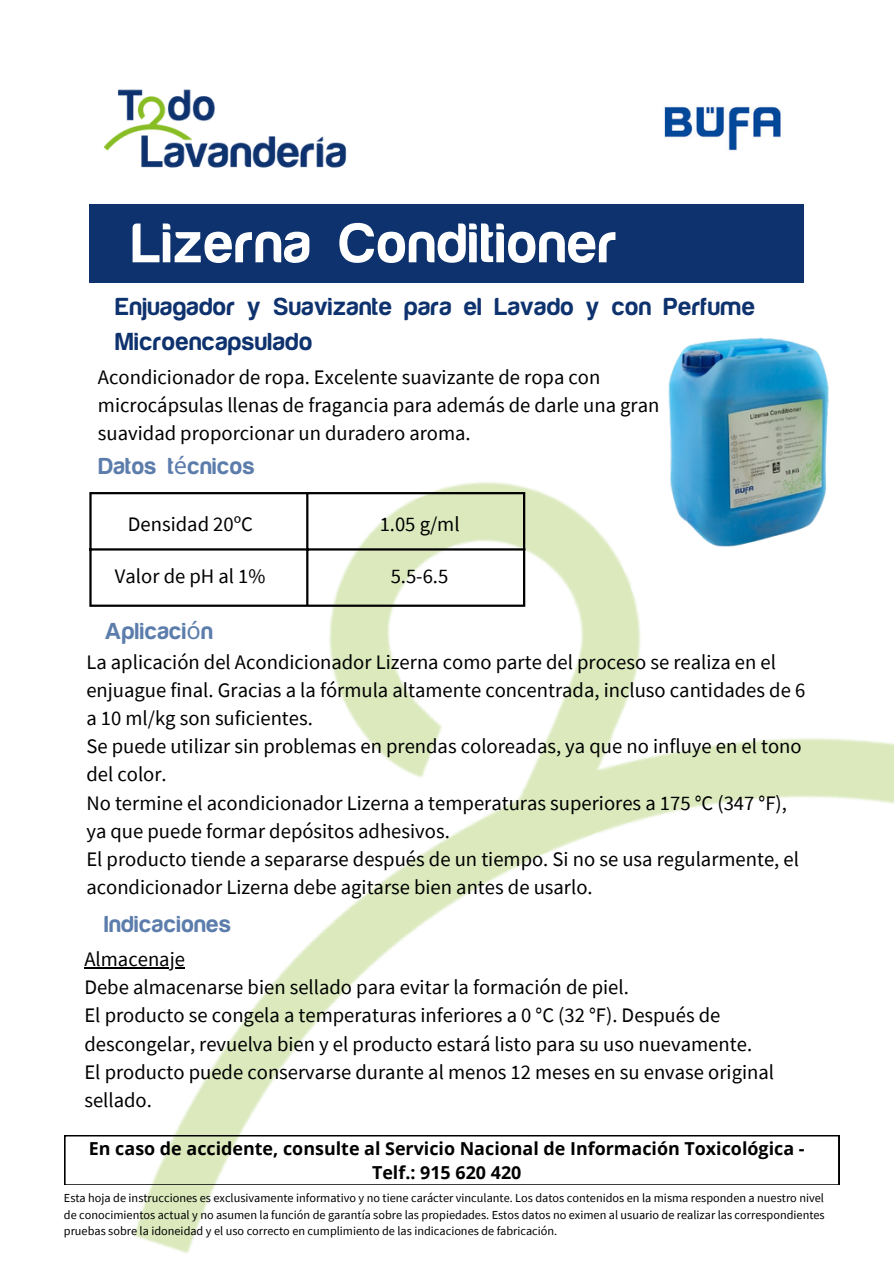
<style>
.page{position:relative;width:894px;height:1264px;background:#fff}
.page>*{position:absolute;margin:0;border:0;box-sizing:border-box;transform-origin:0 0}
.t1{font:700 57px "Harabara Mais Bold Harabara Mais";color:#fff}
.t2{font:700 25.2px/34.8px "Harabara Mais Bold Harabara Mais";color:#0e326e}
.t3{font:700 23.7px "Harabara Mais Bold Harabara Mais";color:#5c7dac}
.t4{font:20.55px/28.2px "Source Sans Pro";color:#000}
.t5{font:700 17.85px/24.2px "Open Sans";color:#000;text-align:center}
.t6{font:12.3px/16.8px "Source Sans Pro";color:#000;text-align:justify}
.s1{font-family:"Noto Sans";font-weight:400}
</style>
<div class="page">
<img style="left:64px;top:482px;width:829px;height:772px">
<img style="left:103px;top:89px;width:244px;height:79px">
<img style="left:664px;top:106px;width:117px;height:45px">
<div style="left:89px;top:204px;width:715px;height:79px;background:#0e326e"></div>
<hr style="left:89px;top:494px;width:3px;height:110px;background:#000">
<hr style="left:306px;top:494px;width:2px;height:110px;background:#000">
<hr style="left:523px;top:494px;width:2px;height:110px;background:#000">
<hr style="left:89px;top:492px;width:436px;height:2px;background:#000">
<hr style="left:89px;top:548px;width:436px;height:2px;background:#000">
<hr style="left:89px;top:604px;width:436px;height:3px;background:#000">
<svg style="left:64px;top:1135px;width:774px;height:49px"></svg>
<img style="left:650px;top:337px;width:191px;height:246px">
<hr style="left:84px;top:967px;width:101px;height:1px;background:#000">
<h1 class="t1" style="left:131px;top:214px;width:488px">Lizerna Conditioner</h1>
<h2 class="t2" style="left:115px;top:290px;width:641px">Enjuagador y Suavizante para el Lavado y con Perfume<br>Microencapsulado</h2>
<p class="t4" style="left:98px;top:362px;width:562px">Acondicionador de ropa. Excelente suavizante de ropa con microcápsulas llenas de fragancia para además de darle una gran suavidad proporcionar un duradero aroma.</p>
<h3 class="t3" style="left:98px;top:453px;width:158px">Datos t<span class="s1">é</span>cnicos</h3>
<h3 class="t4" style="left:128px;top:510px;width:126px">Densidad 20ºC</h3>
<h2 class="t4" style="left:115px;top:561px;width:152px">Valor de pH al 1%</h2>
<h3 class="t4" style="left:379px;top:510px;width:81px">1.05 g/ml</h3>
<h3 class="t4" style="left:390px;top:561px;width:59px">5.5-6.5</h3>
<h3 class="t3" style="left:104px;top:619px;width:110px">Aplicaci<span class="s1">ó</span>n</h3>
<h2 class="t4" style="left:86px;top:647px;width:720px">La aplicación del Acondicionador Lizerna como parte del proceso se realiza en el enjuague final. Gracias a la fórmula altamente concentrada, incluso cantidades de 6 a 10 ml/kg son suficientes.<br>Se puede utilizar sin problemas en prendas coloreadas, ya que no influye en el tono del color.<br>No termine el acondicionador Lizerna a temperaturas superiores a 175 °C (347 °F), ya que puede formar depósitos adhesivos.<br>El producto tiende a separarse después de un tiempo. Si no se usa regularmente, el acondicionador Lizerna debe agitarse bien antes de usarlo.</h2>
<h3 class="t3" style="left:104px;top:912px;width:128px">Indicaciones</h3>
<h2 class="t4" style="left:84px;top:944px;width:691px">Almacenaje<br>Debe almacenarse bien sellado para evitar la formación de piel.<br>El producto se congela a temperaturas inferiores a 0 °C (32 °F). Después de descongelar, revuelva bien y el producto estará listo para su uso nuevamente.<br>El producto puede conservarse durante al menos 12 meses en su envase original sellado.</h2>
<h4 class="t5" style="left:89px;top:1135px;width:717px">En caso de accidente, consulte al Servicio Nacional de Información Toxicológica -<br>Telf.: 915 620 420</h4>
<h3 class="t6" style="left:64px;top:1188px;width:762px">Esta hoja de instrucciones es exclusivamente informativo y no tiene carácter vinculante. Los datos contenidos en la misma responden a nuestro nivel de conocimientos actual y no asumen la función de garantía sobre las propiedades. Estos datos no eximen al usuario de realizar las correspondientes pruebas sobre la idoneidad y el uso correcto en cumplimiento de las indicaciones de fabricación.</h3>
</div>
